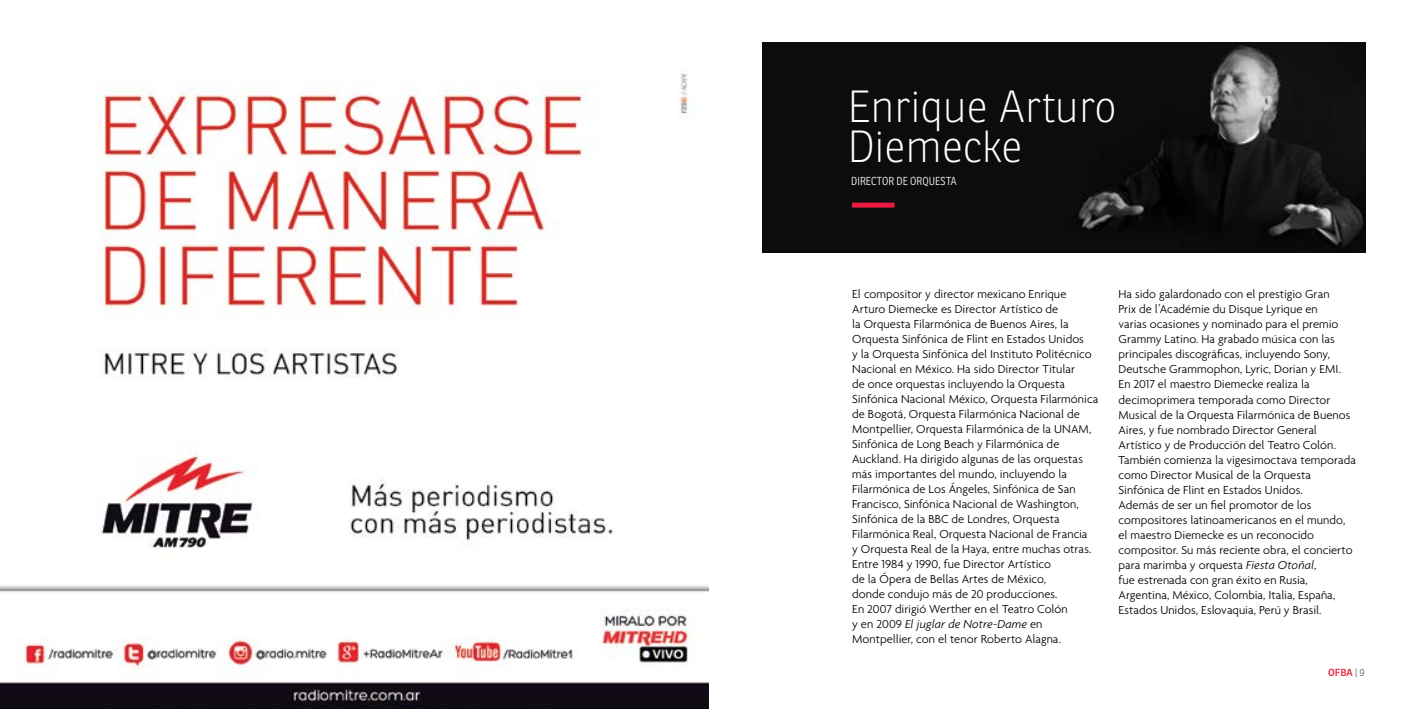
<style>
.page{position:relative;width:1418px;height:709px;background:#fff}
.page>*{position:absolute;margin:0;border:0;box-sizing:border-box;transform-origin:0 0}
.t1{font:100 43.75px/40px "Ronnia";color:#fff}
.t2{font:300 12.5px/15px "Agenda";letter-spacing:.005em;color:#000}
.t3{font:300 11.25px "Ronnia Cond";letter-spacing:.01em;color:#fff}
.t4{font:600 10px "Ronnia";color:#e72543}
.s1{font-style:italic}
.s2{font-weight:300;color:#58595b}
</style>
<div class="page">
<img style="left:762px;top:43px;width:603px;height:210px">
<div style="left:852px;top:203px;width:42px;height:5px;background:#ed1941"></div>
<img style="left:0;top:73px;width:709px;height:636px">
<h1 class="t1" style="left:847px;top:87px;width:271px">Enrique Arturo<br>Diemecke</h1>
<p class="t3" style="left:851px;top:175px;width:107px">DIRECTOR DE ORQUESTA</p>
<p class="t2" style="left:852px;top:286px;width:248px">El compositor y director mexicano Enrique Arturo Diemecke es Director Artístico de<br>la Orquesta Filarmónica de Buenos Aires, la Orquesta Sinfónica de Flint en Estados Unidos<br>y la Orquesta Sinfónica del Instituto Politécnico Nacional en México. Ha sido Director Titular<br>de once orquestas incluyendo la Orquesta Sinfónica Nacional México, Orquesta Filarmónica de Bogotá, Orquesta Filarmónica Nacional de Montpellier, Orquesta Filarmónica de la UNAM, Sinfónica de Long Beach y Filarmónica de Auckland. Ha dirigido algunas de las orquestas más importantes del mundo, incluyendo la Filarmónica de Los Ángeles, Sinfónica de San Francisco, Sinfónica Nacional de Washington, Sinfónica de la BBC de Londres, Orquesta Filarmónica Real, Orquesta Nacional de Francia<br>y Orquesta Real de la Haya, entre muchas otras.<br>Entre 1984 y 1990, fue Director Artístico<br>de la Ópera de Bellas Artes de México,<br>donde condujo más de 20 producciones.<br>En 2007 dirigió Werther en el Teatro Colón<br>y en 2009 <span class="s1">El juglar de Notre-Dame</span> en Montpellier, con el tenor Roberto Alagna.</p>
<p class="t2" style="left:1118px;top:287px;width:239px">Ha sido galardonado con el prestigio Gran<br>Prix de l’Académie du Disque Lyrique en<br>varias ocasiones y nominado para el premio Grammy Latino. Ha grabado música con las principales discográficas, incluyendo Sony, Deutsche Grammophon, Lyric, Dorian y EMI.<br>En 2017 el maestro Diemecke realiza la decimoprimera temporada como Director Musical de la Orquesta Filarmónica de Buenos Aires, y fue nombrado Director General Artístico y de Producción del Teatro Colón.<br>También comienza la vigesimoctava temporada como Director Musical de la Orquesta Sinfónica de Flint en Estados Unidos.<br>Además de ser un fiel promotor de los compositores latinoamericanos en el mundo, el maestro Diemecke es un reconocido compositor. Su más reciente obra, el concierto para marimba y orquesta <span class="s1">Fiesta Otoñal</span>,<br>fue estrenada con gran éxito en Rusia, Argentina, México, Colombia, Italia, España, Estados Unidos, Eslovaquia, Perú y Brasil.</p>
<p class="t4" style="left:1328px;top:666px;width:38px">OFBA <span class="s2">| 9</span></p>
</div>
